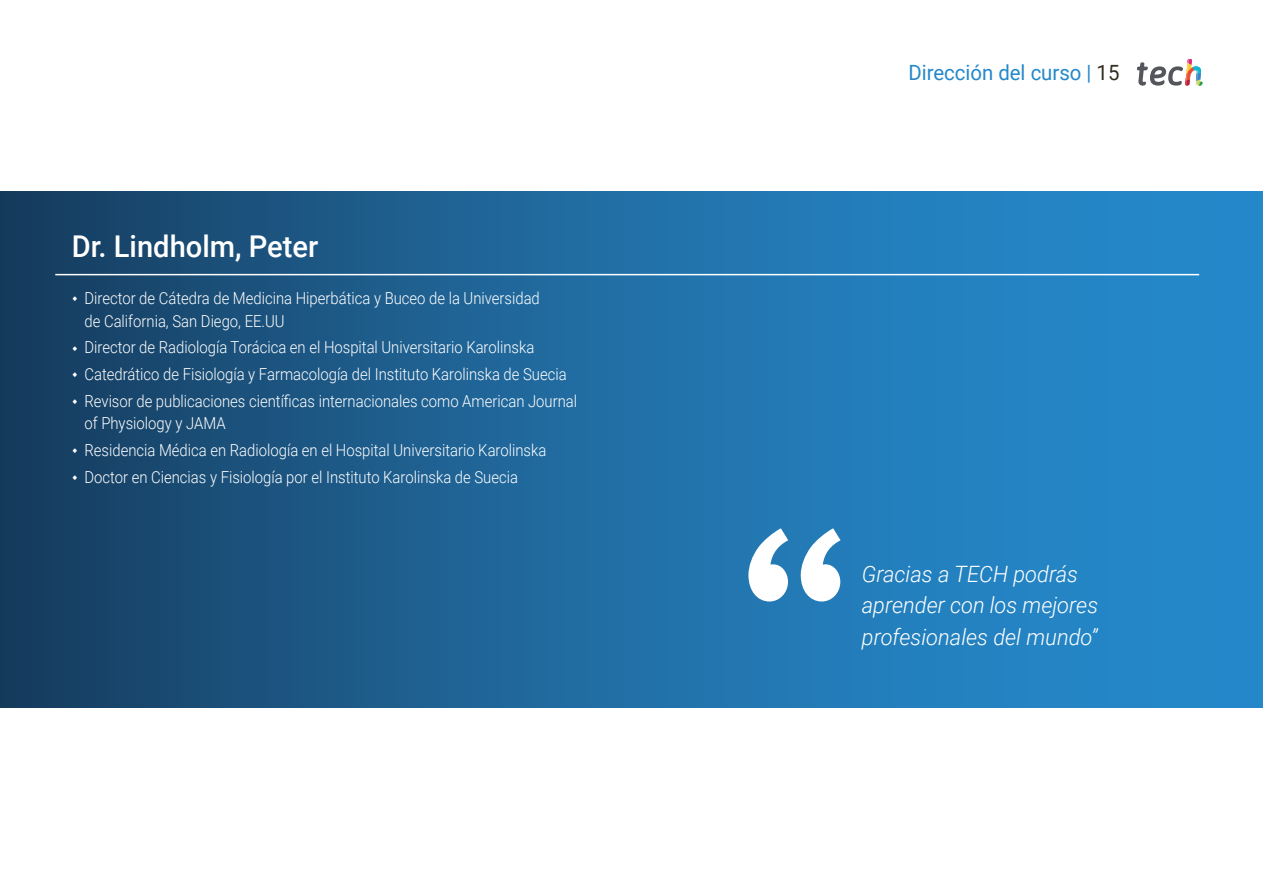
<style>
.page{position:relative;width:1263px;height:893px;background:#fff}
.page>*{position:absolute;margin:0;border:0;box-sizing:border-box;transform-origin:0 0}
.t1{font:500 30px "Roboto";color:#fff}
.t2{font:italic 300 22.5px/31.5px "Roboto";color:#fff}
.t3{font:21px "Roboto";color:#2488c9}
.t4{font:300 16.5px/26.7px "Roboto";color:#fff;scale:.9 1}
.s1{color:#312e20}
</style>
<div class="page">
<svg style="left:1137px;top:59px;width:65px;height:27px"></svg>
<div style="left:0;top:192px;width:1263px;height:516px;background:linear-gradient(to right,#184267,#2793d9)"></div>
<svg style="left:748px;top:528px;width:92px;height:73px"></svg>
<hr style="left:55px;top:274px;width:1144px;height:1px;background:#fff">
<svg style="left:73px;top:296px;width:4px;height:5px"></svg>
<svg style="left:73px;top:346px;width:4px;height:5px"></svg>
<svg style="left:73px;top:372px;width:4px;height:5px"></svg>
<svg style="left:73px;top:399px;width:4px;height:5px"></svg>
<svg style="left:73px;top:448px;width:4px;height:5px"></svg>
<svg style="left:73px;top:475px;width:4px;height:5px"></svg>
<h1 class="t1" style="left:72px;top:226px;width:248px">Dr. Lindholm, Peter</h1>
<p class="t4" style="left:85px;top:286px;width:507px;line-height:22.5px">Director de Cátedra de Medicina Hiperbática y Buceo de la Universidad de California, San Diego, EE.UU</p>
<p class="t4" style="left:85px;top:333px;width:549px">Director de Radiología Torácica en el Hospital Universitario Karolinska<br>Catedrático de Fisiología y Farmacología del Instituto Karolinska de Suecia<br>Revisor de publicaciones científicas internacionales como American Journal</p>
<p class="t4" style="left:85px;top:409px;width:515px">of Physiology y JAMA<br>Residencia Médica en Radiología en el Hospital Universitario Karolinska<br>Doctor en Ciencias y Fisiología por el Instituto Karolinska de Suecia</p>
<p class="t3" style="left:908px;top:57px;width:213px">Dirección del curso | <span class="s1">15</span></p>
<h2 class="t2" style="left:862px;top:557px;width:238px">Gracias a TECH podrás aprender con los mejores profesionales del mundo”</h2>
</div>
